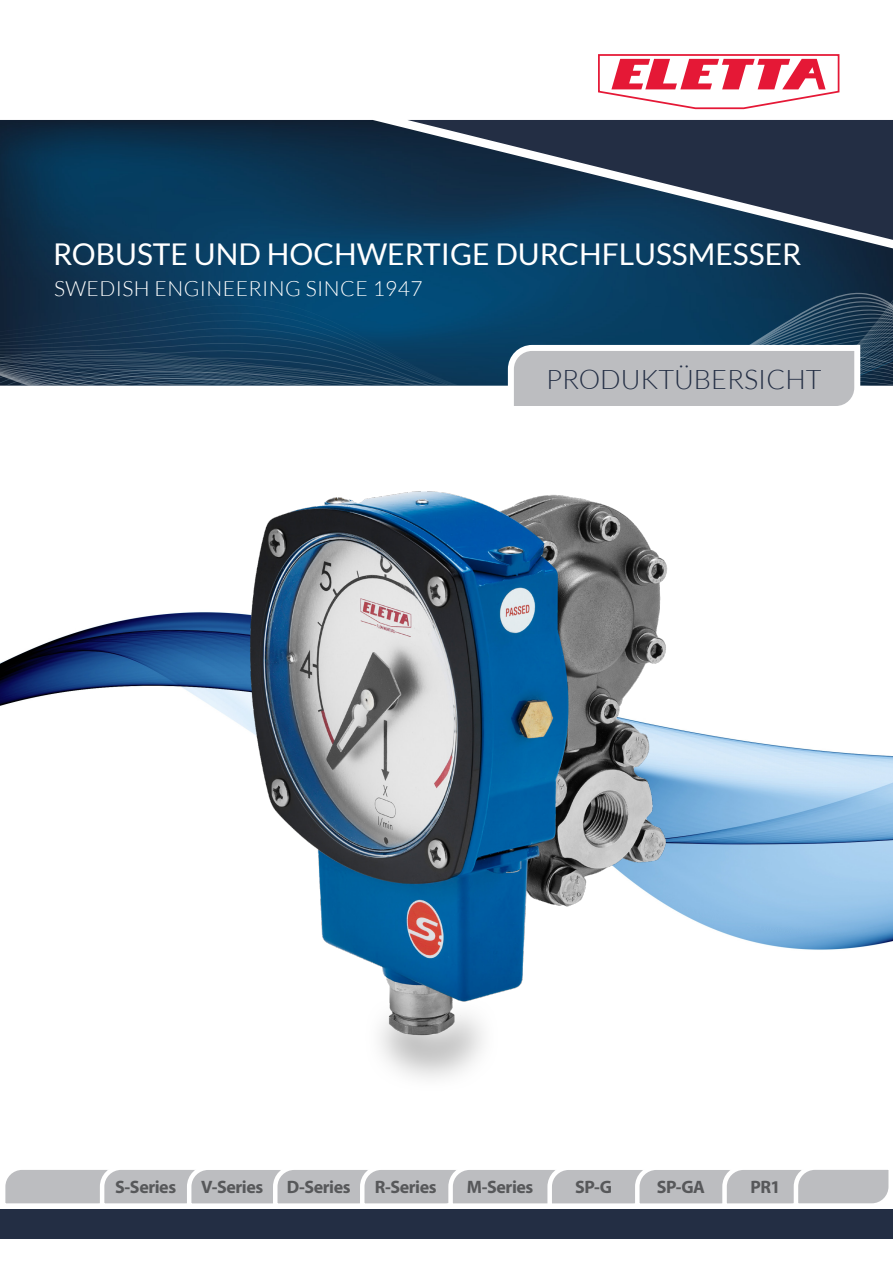
<style>
.page{position:relative;width:893px;height:1263px;background:#fff}
.page>*{position:absolute;margin:0;border:0;box-sizing:border-box;transform-origin:0 0}
.t1{font:30px "Lato";color:#fff}
.t2{font:300 27px "Lato";color:#232e44}
.t3{font:300 21px "Lato";letter-spacing:.02em;color:#fff}
.t4{font:700 18px "Myriad Pro";letter-spacing:-.025em;color:#57585a}
</style>
<div class="page">
<img style="left:0;top:613px;width:893px;height:337px">
<div style="left:0;top:1209px;width:893px;height:30px;background:#232e44"></div>
<img style="left:174px;top:491px;width:536px;height:587px">
<img style="left:0;top:120px;width:407px;height:119px">
<svg style="left:0;top:239px;width:893px;height:54px;background:#0a3c5f"></svg>
<svg style="left:0;top:293px;width:893px;height:44px;background:#0c3f62"></svg>
<svg style="left:598px;top:54px;width:242px;height:56px"></svg>
<svg style="left:407px;top:120px;width:486px;height:120px;background:#2b4057"></svg>
<svg style="left:0;top:337px;width:893px;height:69px"></svg>
<svg style="left:5px;top:1170px;width:884px;height:34px;background:#c0c1c4"></svg>
<p class="t1" style="left:53px;top:237px;width:750px">ROBUSTE UND HOCHWERTIGE DURCHFLUSSMESSER</p>
<p class="t3" style="left:54px;top:277px;width:370px">SWEDISH ENGINEERING SINCE 1947</p>
<p class="t2" style="left:546px;top:365px;width:277px">PRODUKTÜBERSICHT</p>
<p class="t4" style="left:115px;top:1175px;width:63px">S-Series</p>
<p class="t4" style="left:201px;top:1175px;width:64px">V-Series</p>
<p class="t4" style="left:287px;top:1175px;width:65px">D-Series</p>
<p class="t4" style="left:375px;top:1175px;width:63px">R-Series</p>
<p class="t4" style="left:467px;top:1175px;width:68px">M-Series</p>
<p class="t4" style="left:575px;top:1175px;width:38px">SP-G</p>
<p class="t4" style="left:657px;top:1175px;width:50px">SP-GA</p>
<p class="t4" style="left:750px;top:1175px;width:32px">PR1</p>
</div>
